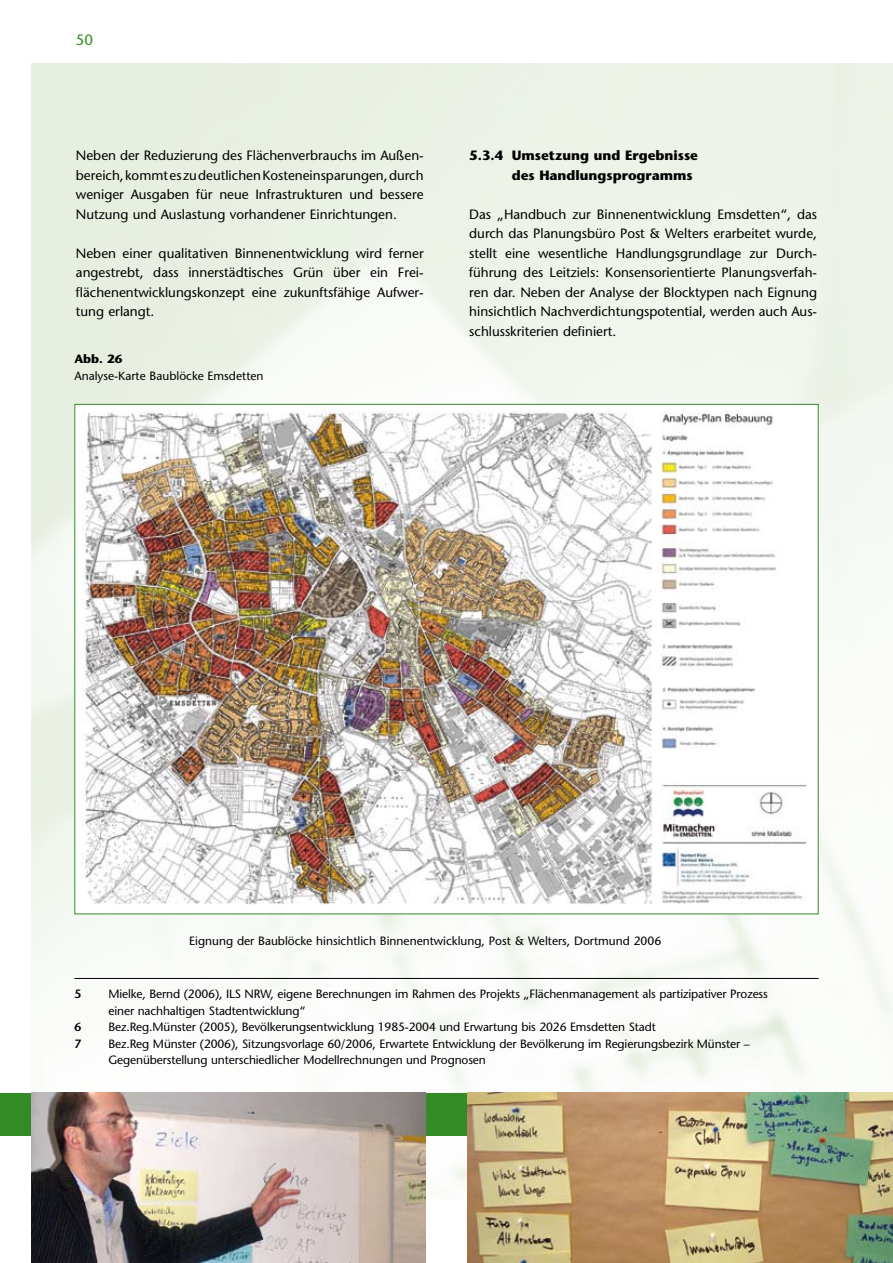
<style>
.page{position:relative;width:893px;height:1263px;background:#fff}
.page>*{position:absolute;margin:0;border:0;box-sizing:border-box;transform-origin:0 0}
.t1{font:15px "Stone Sans";color:#338b26}
.t2{font:13.5px/19.5px "Stone Sans";color:#000;text-align:justify}
.t3{font:700 13.5px/19.5px "Stone Sans";color:#000}
.t4{font:12px/16.5px "Stone Sans";letter-spacing:-.01em;color:#000}
.t5{font:700 12px "Stone Sans";color:#000}
.t6{font:600 12px "Stone Sans";color:#000}
</style>
<div class="page">
<img style="left:32px;top:64px;width:861px;height:1135px">
<div style="left:0;top:1093px;width:893px;height:42px;background:#338b26"></div>
<img style="left:32px;top:1093px;width:393px;height:170px">
<img style="left:468px;top:1093px;width:425px;height:170px">
<hr style="left:74px;top:978px;width:745px;height:1px;background:#000">
<img style="left:76px;top:406px;width:741px;height:506px">
<p class="t1" style="left:76px;top:30px;width:19px">50</p>
<p class="t2" style="left:76px;top:146px;width:349px">Neben der Reduzierung des Flächenverbrauchs im Außen&shy;bereich, kommt es zu deutlichen Kosteneinsparungen, durch weniger Ausgaben für neue Infrastrukturen und bessere Nutzung und Auslastung vorhandener Einrichtungen.</p>
<p class="t2" style="left:76px;top:244px;width:349px">Neben einer qualitativen Binnenentwicklung wird ferner angestrebt, dass innerstädtisches Grün über ein Frei&shy;flächenentwicklungskonzept eine zukunftsfähige Aufwer&shy;tung erlangt.</p>
<p class="t5" style="left:74px;top:352px;width:49px">Abb. 26</p>
<p class="t4" style="left:74px;top:367px;width:191px">Analyse-Karte Baublöcke Emsdetten</p>
<p class="t3" style="left:512px;top:146px;width:188px;text-indent:-43px">5.3.4 Umsetzung und Ergebnisse des Handlungsprogramms</p>
<p class="t2" style="left:469px;top:205px;width:349px">Das „Handbuch zur Binnenentwicklung Emsdetten“, das durch das Planungsbüro Post &amp; Welters erarbeitet wurde, stellt eine wesentliche Handlungsgrundlage zur Durch&shy;führung des Leitziels: Konsensorientierte Planungsverfah&shy;ren dar. Neben der Analyse der Blocktypen nach Eignung hinsichtlich Nachverdichtungspotential, werden auch Aus&shy;schlusskriterien definiert.</p>
<p class="t4" style="left:189px;top:932px;width:474px">Eignung der Baublöcke hinsichtlich Binnenentwicklung, Post &amp; Welters, Dortmund 2006</p>
<p class="t6" style="left:74px;top:987px;width:8px">5</p>
<p class="t4" style="left:108px;top:986px;width:661px">Mielke, Bernd (2006), ILS NRW, eigene Berechnungen im Rahmen des Projekts „Flächenmanagement als partizipativer Prozess einer nachhaltigen Stadtentwicklung“</p>
<p class="t6" style="left:74px;top:1020px;width:8px">6</p>
<p class="t4" style="left:108px;top:1019px;width:549px">Bez.Reg.Münster (2005), Bevölkerungsentwicklung 1985-2004 und Erwartung bis 2026 Emsdetten Stadt</p>
<p class="t6" style="left:74px;top:1036px;width:8px">7</p>
<p class="t4" style="left:108px;top:1035px;width:643px">Bez.Reg Münster (2006), Sitzungsvorlage 60/2006, Erwartete Entwicklung der Bevölkerung im Regierungsbezirk Münster –<br>Gegenüberstellung unterschiedlicher Modellrechnungen und Prognosen</p>
</div>
